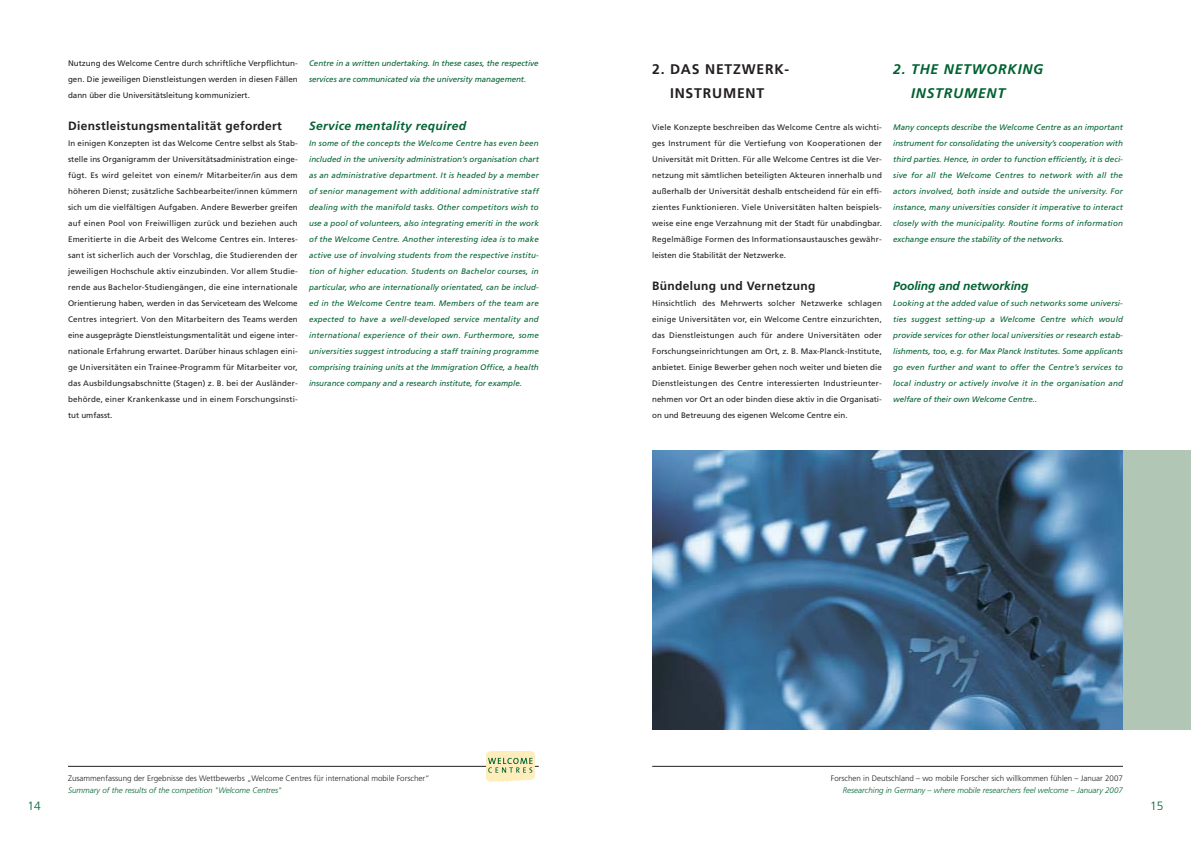
<style>
.page{position:relative;width:1191px;height:842px;background:#fff}
.page>*{position:absolute;margin:0;border:0;box-sizing:border-box;transform-origin:0 0}
.t1{font:italic 700 14px/24px "Frutiger";letter-spacing:.055em;color:#006231}
.t2{font:700 14px/24px "Frutiger";letter-spacing:.055em;color:#231f1f;text-align:center}
.t3{font:700 12px "Frutiger";letter-spacing:.03em;color:#231f1f}
.t4{font:italic 700 12px "Frutiger";letter-spacing:.03em;color:#006231}
.t5{font:italic 700 12px "Frutiger";letter-spacing:-.005em;color:#006231}
.t6{font:300 12px "Frutiger";color:#006231}
.t7{font:8px/16px "Frutiger";color:#231f1f;text-align:justify}
.t8{font:italic 8px/16px "Frutiger";color:#006231;text-align:justify}
.t9{font:300 8px "Frutiger";color:#231f1f}
.t10{font:italic 300 8px "Frutiger";color:#006231}
</style>
<div class="page">
<hr style="left:652px;top:766px;width:471px;height:1px;background:#231f1f">
<hr style="left:68px;top:766px;width:471px;height:1px;background:#231f1f">
<svg style="left:486px;top:751px;width:49px;height:31px;background:#e3dfb0"></svg>
<div style="left:1108px;top:450px;width:83px;height:279px;background:#b1c6b4"></div>
<img style="left:652px;top:450px;width:471px;height:279px">
<p class="t7" style="left:68px;top:55px;width:231px">Nutzung des Welcome Centre durch schriftliche Verpflichtun&shy;gen. Die jeweiligen Dienstleistungen werden in diesen Fällen dann über die Universitätsleitung kommuniziert.</p>
<h2 class="t3" style="left:68px;top:121px;width:215px">Dienstleistungsmentalität gefordert</h2>
<p class="t7" style="left:68px;top:135px;width:231px">In einigen Konzepten ist das Welcome Centre selbst als Stab&shy;stelle ins Organigramm der Universitätsadministration einge&shy;fügt. Es wird geleitet von einem/r Mitarbeiter/in aus dem höheren Dienst; zusätzliche Sachbearbeiter/innen kümmern sich um die vielfältigen Aufgaben. Andere Bewerber greifen auf einen Pool von Freiwilligen zurück und beziehen auch Emeritierte in die Arbeit des Welcome Centres ein. Interes&shy;sant ist sicherlich auch der Vorschlag, die Studierenden der jeweiligen Hochschule aktiv einzubinden. Vor allem Studie&shy;rende aus Bachelor-Studiengängen, die eine internationale Orientierung haben, werden in das Serviceteam des Welcome Centres integriert. Von den Mitarbeitern des Teams werden eine ausgeprägte Dienstleistungsmentalität und eigene inter&shy;nationale Erfahrung erwartet. Darüber hinaus schlagen eini&shy;ge Universitäten ein Trainee-Programm für Mitarbeiter vor, das Ausbildungsabschnitte (Stagen) z. B. bei der Ausländer&shy;behörde, einer Krankenkasse und in einem Forschungsinsti&shy;tut umfasst.</p>
<p class="t8" style="left:309px;top:55px;width:231px">Centre in a written undertaking. In these cases, the respective services are communicated via the university management.</p>
<h2 class="t4" style="left:309px;top:121px;width:159px">Service mentality required</h2>
<p class="t8" style="left:309px;top:135px;width:231px">In some of the concepts the Welcome Centre has even been included in the university administration’s organisation chart as an administrative department. It is headed by a member of senior management with additional administrative staff dealing with the manifold tasks. Other competitors wish to use a pool of volunteers, also integrating emeriti in the work of the Welcome Centre. Another interesting idea is to make active use of involving students from the respective institu&shy;tion of higher education. Students on Bachelor courses, in particular, who are internationally orientated, can be includ&shy;ed in the Welcome Centre team. Members of the team are expected to have a well-developed service mentality and international experience of their own. Furthermore, some universities suggest introducing a staff training programme comprising training units at the Immigration Office, a health insurance company and a research institute, for example.</p>
<h1 class="t2" style="left:652px;top:58px;width:138px">2. DAS NETZWERK-<br>INSTRUMENT</h1>
<p class="t7" style="left:652px;top:119px;width:231px">Viele Konzepte beschreiben das Welcome Centre als wichti&shy;ges Instrument für die Vertiefung von Kooperationen der Universität mit Dritten. Für alle Welcome Centres ist die Ver&shy;netzung mit sämtlichen beteiligten Akteuren innerhalb und außerhalb der Universität deshalb entscheidend für ein effi&shy;zientes Funktionieren. Viele Universitäten halten beispiels&shy;weise eine enge Verzahnung mit der Stadt für unabdingbar.<br>Regelmäßige Formen des Informationsaustausches gewähr&shy;leisten die Stabilität der Netzwerke.</p>
<h2 class="t3" style="left:652px;top:281px;width:165px">Bündelung und Vernetzung</h2>
<p class="t7" style="left:652px;top:295px;width:231px">Hinsichtlich des Mehrwerts solcher Netzwerke schlagen einige Universitäten vor, ein Welcome Centre einzurichten, das Dienstleistungen auch für andere Universitäten oder Forschungseinrichtungen am Ort, z. B. Max-Planck-Institute, anbietet. Einige Bewerber gehen noch weiter und bieten die Dienstleistungen des Centre interessierten Industrieunter&shy;nehmen vor Ort an oder binden diese aktiv in die Organisati&shy;on und Betreuung des eigenen Welcome Centre ein.</p>
<h1 class="t1" style="left:911px;top:58px;width:134px;text-indent:-18px">2. THE NETWORKING<br>INSTRUMENT</h1>
<p class="t8" style="left:893px;top:119px;width:231px">Many concepts describe the Welcome Centre as an important instrument for consolidating the university’s cooperation with third parties. Hence, in order to function efficiently, it is deci&shy;sive for all the Welcome Centres to network with all the actors involved, both inside and outside the university. For instance, many universities consider it imperative to interact closely with the municipality. Routine forms of information exchange ensure the stability of the networks.</p>
<h2 class="t5" style="left:893px;top:281px;width:137px">Pooling and networking</h2>
<p class="t8" style="left:893px;top:295px;width:231px">Looking at the added value of such networks some universi&shy;ties suggest setting-up a Welcome Centre which would provide services for other local universities or research estab&shy;lishments, too, e.g. for Max Planck Institutes. Some applicants go even further and want to offer the Centre’s services to local industry or actively involve it in the organisation and welfare of their own Welcome Centre..</p>
<h2 class="t6" style="left:27px;top:801px;width:15px">14</h2>
<p class="t9" style="left:68px;top:775px;width:363px">Zusammenfassung der Ergebnisse des Wettbewerbs „Welcome Centres für international mobile Forscher“</p>
<p class="t10" style="left:68px;top:787px;width:215px">Summary of the results of the competition "Welcome Centres"</p>
<p class="t9" style="left:831px;top:775px;width:293px">Forschen in Deutschland – wo mobile Forscher sich willkommen fühlen – Januar 2007</p>
<p class="t10" style="left:842px;top:787px;width:282px">Researching in Germany – where mobile researchers feel welcome – January 2007</p>
<h2 class="t6" style="left:1150px;top:801px;width:15px">15</h2>
</div>
